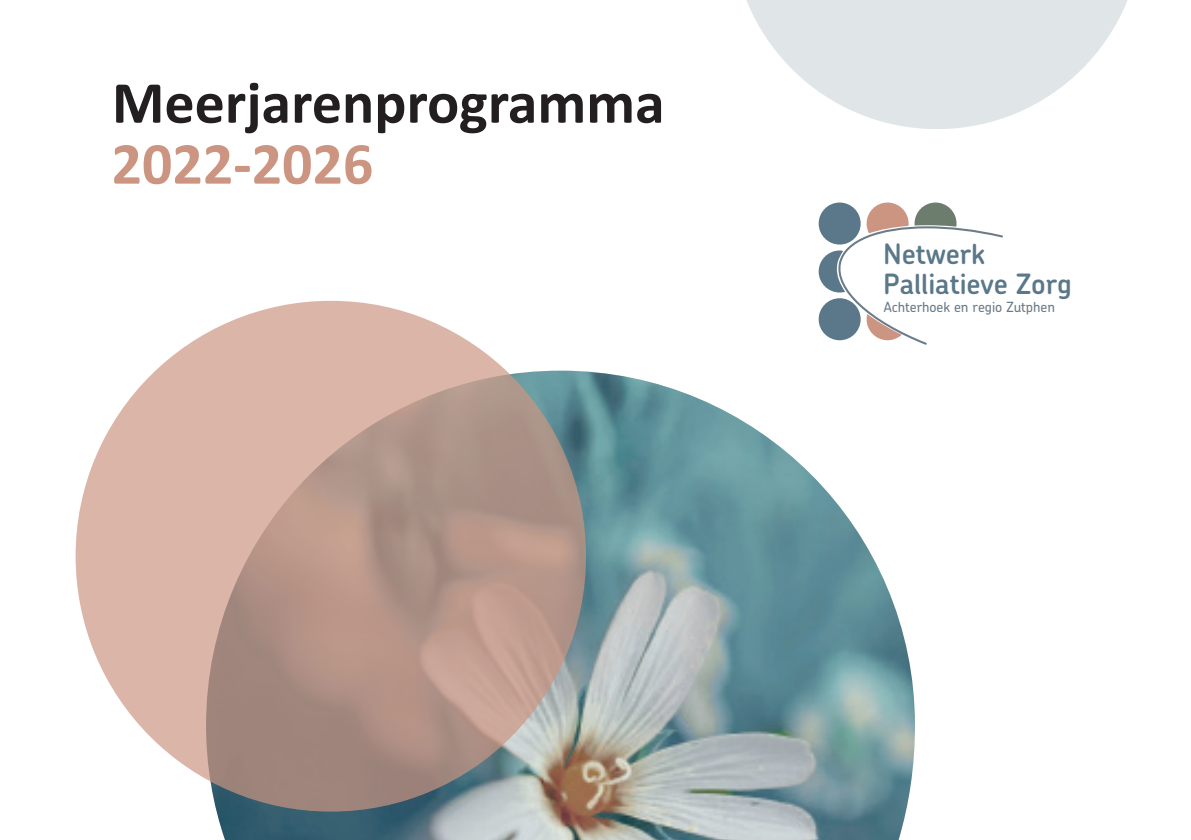
<style>
.page{position:relative;width:1191px;height:840px;background:#fff}
.page>*{position:absolute;margin:0;border:0;box-sizing:border-box;transform-origin:0 0}
.t1{font:700 60px "Calibri";color:#231f20}
.t2{font:700 60px "Calibri";color:#cc9581}
.t3{font:600 28px/30px "Chevin Pro";letter-spacing:-.005em;color:#5a7889}
.t4{font:500 14px "Chevin Pro";letter-spacing:-.005em;color:#6a7b89}
</style>
<div class="page">
<img style="left:206px;top:370px;width:709px;height:469px">
<svg style="left:76px;top:300px;width:510px;height:511px;background:#c1a093"></svg>
<svg style="left:746px;top:0;width:382px;height:129px;fill:#e0e5e8"></svg>
<svg style="left:818px;top:202px;width:185px;height:142px"></svg>
<h1 class="t1" style="left:112px;top:60px;width:554px">Meerjarenprogramma</h1>
<h1 class="t2" style="left:111px;top:121px;width:263px">2022-2026</h1>
<h2 class="t3" style="left:883px;top:238px;width:190px">Netwerk<br>Palliatieve Zorg</h2>
<p class="t4" style="left:884px;top:297px;width:173px">Achterhoek en regio Zutphen</p>
</div>
